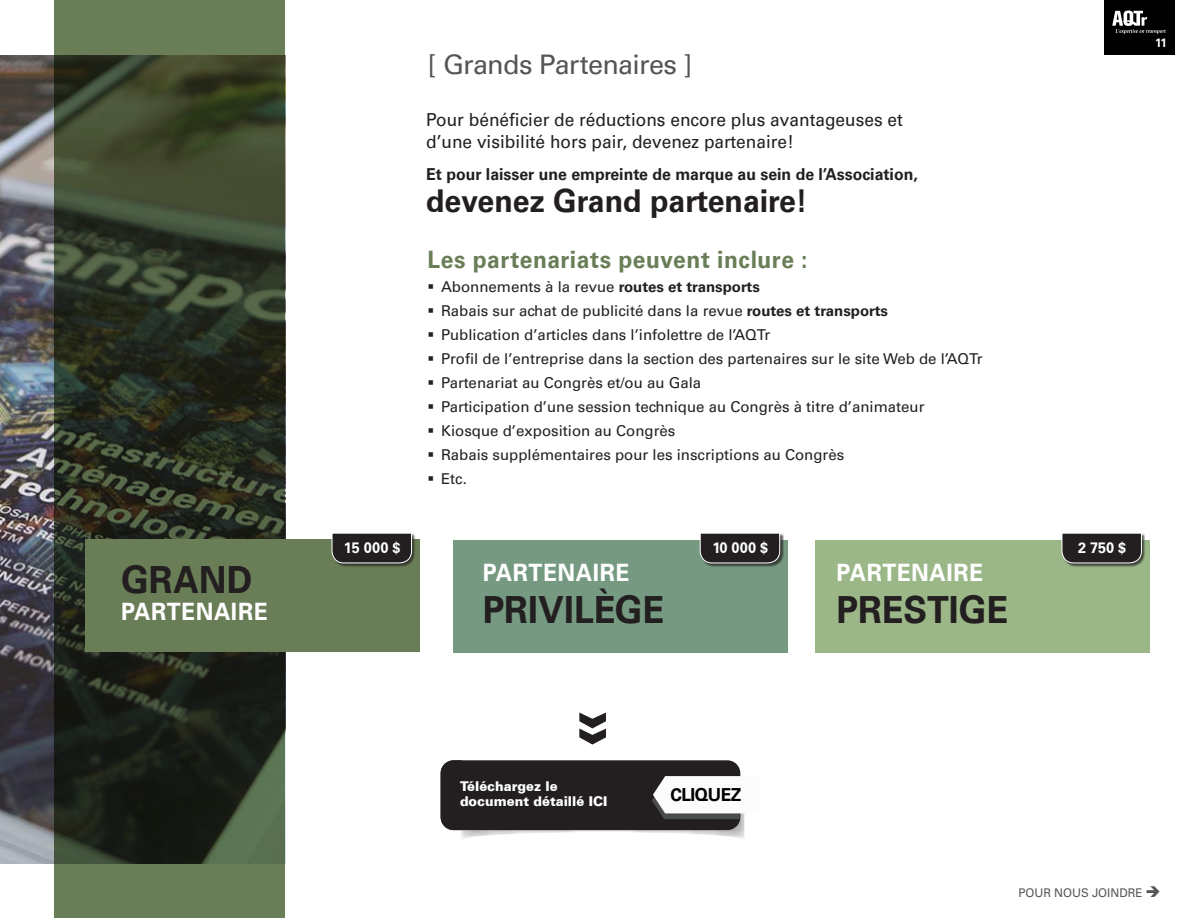
<style>
.page{position:relative;width:1188px;height:918px;background:#fff}
.page>*{position:absolute;margin:0;border:0;box-sizing:border-box;transform-origin:0 0}
.Liste_Personas{font:700 69px "Univers 65";color:#231f20;scale:.96 1}
.GrandTitre{font:700 37.5px "Univers 65";letter-spacing:-.005em;color:#231f20;scale:.95 1}
.BodyText9_11{font:700 37.5px "Univers 65";color:#231f20;scale:.95 1}
.Liste_Personas-2{font:700 31.5px "Univers 65";color:#231f20;scale:.96 1}
.GrandTitre-2{font:27px "Univers LT Pro 55 Roman";letter-spacing:-.025em;color:#555}
.Tableau-titre_N{font:700 24px "Univers 65";letter-spacing:.025em;color:#697e57;scale:.95 1}
.GrandTitre-3{font:700 24px "Univers 65";letter-spacing:.02em;color:#fff;scale:.95 1}
.Liste_Personas-3{font:18px "Univers LT Pro 55 Roman";color:#231f20;scale:.96 1}
.Liste_Personas-4{font:700 18px "Univers 65";letter-spacing:-.03em;color:#000;scale:.96 1}
.Liste_Personas-5{font:700 16.5px "Univers 65";color:#231f20;scale:.96 1}
.t1{font:15px "Univers LT Pro 55 Roman";color:#231f20}
.BodyText9_11-2{font:700 15px "Univers 65";letter-spacing:.01em;color:#fff;scale:.96 1}
.Liste_Personas-6{font:900 13.5px/15px "Univers 75";color:#fff;scale:.96 1}
.Liste_Personas-7{font:12px "Univers LT Pro 55 Roman";color:#555;scale:.96 1}
.t2{font:700 12px "Univers 65";color:#fff;scale:.96 1}
.s1{font-family:"Univers 65";font-weight:700}
</style>
<div class="page">
<div style="left:1104px;top:0;width:70px;height:55px;background:#000"></div>
<svg style="left:1112px;top:11px;width:54px;height:23px"></svg>
<img style="left:0;top:55px;width:55px;height:809px">
<svg style="left:55px;top:0;width:230px;height:918px;background:#353e2b"></svg>
<div style="left:815px;top:540px;width:335px;height:113px;background:#9bb788"></div>
<div style="left:1062px;top:533px;width:84px;height:34px;background:#231f20;opacity:.75"></div>
<svg style="left:1062px;top:533px;width:80px;height:30px;background:#312e2e"></svg>
<div style="left:453px;top:540px;width:335px;height:113px;background:#769a81"></div>
<div style="left:700px;top:533px;width:84px;height:34px;background:#231f20;opacity:.75"></div>
<svg style="left:700px;top:533px;width:80px;height:30px;background:#312e2e"></svg>
<div style="left:85px;top:539px;width:335px;height:112px;background:#697e57"></div>
<div style="left:332px;top:533px;width:84px;height:34px;background:#231f20;opacity:.75"></div>
<svg style="left:332px;top:533px;width:80px;height:30px;background:#312d2e"></svg>
<svg style="left:440px;top:760px;width:305px;height:71px;background:#4a4748"></svg>
<p class="BodyText9_11" style="left:121px;top:557px;width:140px">GRAND</p>
<p class="GrandTitre-3" style="left:121px;top:597px;width:156px">PARTENAIRE</p>
<p class="BodyText9_11-2" style="left:344px;top:539px;width:60px">15 000 $</p>
<p class="GrandTitre-2" style="left:428px;top:45px;width:266px">[ Grands Partenaires ]</p>
<p class="Liste_Personas-3" style="left:426px;top:107px;width:498px">Pour bénéficier de réductions encore plus avantageuses et</p>
<p class="Liste_Personas-3" style="left:426px;top:129px;width:385px">d’une visibilité hors pair, devenez partenaire!</p>
<p class="Liste_Personas-5" style="left:426px;top:165px;width:514px">Et pour laisser une empreinte de marque au sein de l’Association,</p>
<p class="Liste_Personas-2" style="left:426px;top:183px;width:399px">devenez Grand partenaire!</p>
<p class="Tableau-titre_N" style="left:428px;top:246px;width:401px">Les partenariats peuvent inclure :</p>
<p class="t1" style="left:428px;top:276px;width:334px">▪ Abonnements à la revue <span class="s1">routes et transports</span></p>
<p class="t1" style="left:428px;top:300px;width:462px">▪ Rabais sur achat de publicité dans la revue <span class="s1">routes et transports</span></p>
<p class="t1" style="left:428px;top:324px;width:344px">▪ Publication d’articles dans l’infolettre de l’AQTr</p>
<p class="t1" style="left:428px;top:348px;width:556px">▪ Profil de l’entreprise dans la section des partenaires sur le site Web de l’AQTr</p>
<p class="t1" style="left:428px;top:372px;width:275px">▪ Partenariat au Congrès et/ou au Gala</p>
<p class="t1" style="left:428px;top:396px;width:499px">▪ Participation d’une session technique au Congrès à titre d’animateur</p>
<p class="t1" style="left:428px;top:420px;width:249px">▪ Kiosque d’exposition au Congrès</p>
<p class="t1" style="left:428px;top:444px;width:418px">▪ Rabais supplémentaires pour les inscriptions au Congrès</p>
<p class="t1" style="left:428px;top:468px;width:41px">▪ Etc.</p>
<p class="GrandTitre-3" style="left:483px;top:559px;width:156px">PARTENAIRE</p>
<p class="GrandTitre" style="left:483px;top:588px;width:193px">PRIVILÈGE</p>
<p class="BodyText9_11-2" style="left:712px;top:539px;width:60px">10 000 $</p>
<p class="BodyText9_11-2" style="left:1078px;top:539px;width:52px">2 750 $</p>
<p class="GrandTitre-3" style="left:837px;top:559px;width:156px">PARTENAIRE</p>
<p class="GrandTitre" style="left:837px;top:588px;width:182px">PRESTIGE</p>
<p class="t2" style="left:1155px;top:36px;width:14px">11</p>
<p class="Liste_Personas" style="left:640px;top:710px;width:40px;rotate:90deg">»</p>
<p class="Liste_Personas-6" style="left:460px;top:779px;width:155px">Téléchargez le document détaillé ICI</p>
<p class="Liste_Personas-4" style="left:670px;top:784px;width:75px">CLIQUEZ</p>
<p class="Liste_Personas-7" style="left:1018px;top:884px;width:150px">POUR NOUS JOINDRE ➔</p>
</div>
